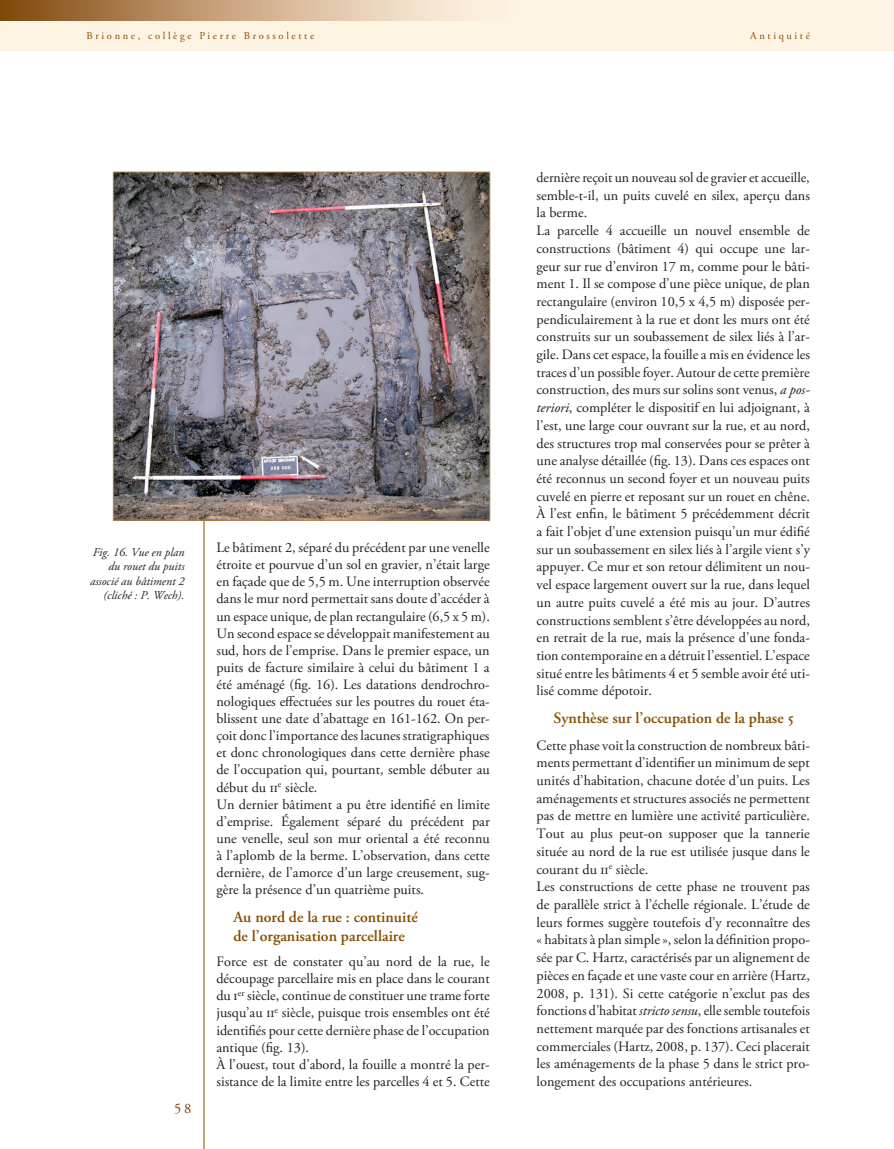
<style>
.page{position:relative;width:894px;height:1149px;background:#fff}
.page>*{position:absolute;margin:0;border:0;box-sizing:border-box;transform-origin:0 0}
.t1{font:600 15.75px/18.9px "Adobe Garamond Pro";color:#884d00}
.t2{font:14.4px "Adobe Garamond Pro";color:#753e00}
.t3{font:14.25px/17.7px "Adobe Garamond Pro";color:#231f20}
.t4{font:italic 12px/14.4px "Adobe Garamond Pro";color:#231f20;text-align:right}
.t5{font:10.5px "Adobe Garamond Pro";letter-spacing:.25em;color:#884d00}
.s1{font-style:italic}
</style>
<div class="page">
<div style="left:0;top:0;width:893px;height:51px;background:#fef4e4"></div>
<svg style="left:0;top:0;width:470px;height:20px;background:#c6a27c"></svg>
<hr style="left:204px;top:172px;width:1px;height:977px;background:#884d00">
<img style="left:115px;top:174px;width:373px;height:344px">
<div style="left:113px;top:172px;width:377px;height:348px;border:1px solid #bc813a"></div>
<p class="t5" style="left:87px;top:29px;width:229px">Brionne, collège Pierre Brossolette</p>
<p class="t5" style="left:750px;top:29px;width:61px">Antiquité</p>
<p class="t4" style="left:90px;top:545px;width:96px">Fig. 16. Vue en plan du rouet du puits associé au bâtiment 2 (cliché : P. Wech).</p>
<p class="t2" style="left:174px;top:1099px;width:19px">58</p>
<p class="t3" style="left:216px;top:539px;width:275px;line-height:17.1px">Le bâtiment 2, séparé du précédent par une venelle étroite et pourvue d’un sol en gravier, n’était large en façade que de 5,5 m. Une interruption observée dans le mur nord permettait sans doute d’accéder à un espace unique, de plan rectangulaire (6,5 x 5 m).<br>Un second espace se développait manifestement au sud, hors de l’emprise. Dans le premier espace, un puits de facture similaire à celui du bâtiment 1 a été aménagé (fig. 16). Les datations dendrochro&shy;nologiques effectuées sur les poutres du rouet éta&shy;blissent une date d’abattage en 161-162. On per&shy;çoit donc l’importance des lacunes stratigraphiques et donc chronologiques dans cette dernière phase de l’occupation qui, pourtant, semble débuter au début du ii<sup>e</sup> siècle.<br>Un dernier bâtiment a pu être identifié en limite d’emprise. Également séparé du précédent par une venelle, seul son mur oriental a été reconnu à l’aplomb de la berme. L’observation, dans cette dernière, de l’amorce d’un large creusement, sug&shy;gère la présence d’un quatrième puits.</p>
<p class="t1" style="left:233px;top:907px;width:186px">Au nord de la rue : continuité de l’organisation parcellaire</p>
<p class="t3" style="left:216px;top:953px;width:275px;line-height:17.1px">Force est de constater qu’au nord de la rue, le découpage parcellaire mis en place dans le courant du i<sup>er</sup> siècle, continue de constituer une trame forte jusqu’au ii<sup>e</sup> siècle, puisque trois ensembles ont été identifiés pour cette dernière phase de l’occupation antique (fig. 13).<br>À l’ouest, tout d’abord, la fouille a montré la per&shy;sistance de la limite entre les parcelles 4 et 5. Cette</p>
<p class="t3" style="left:536px;top:169px;width:275px">dernière reçoit un nouveau sol de gravier et accueille, semble-t-il, un puits cuvelé en silex, aperçu dans la berme.<br>La parcelle 4 accueille un nouvel ensemble de constructions (bâtiment 4) qui occupe une lar&shy;geur sur rue d’environ 17 m, comme pour le bâti&shy;ment 1. Il se compose d’une pièce unique, de plan rectangulaire (environ 10,5 x 4,5 m) disposée per&shy;pendiculairement à la rue et dont les murs ont été construits sur un soubassement de silex liés à l’ar&shy;gile. Dans cet espace, la fouille a mis en évidence les traces d’un possible foyer. Autour de cette première construction, des murs sur solins sont venus, <span class="s1">a pos&shy;teriori</span>, compléter le dispositif en lui adjoignant, à l’est, une large cour ouvrant sur la rue, et au nord, des structures trop mal conservées pour se prêter à une analyse détaillée (fig. 13). Dans ces espaces ont été reconnus un second foyer et un nouveau puits cuvelé en pierre et reposant sur un rouet en chêne.<br>À l’est enfin, le bâtiment 5 précédemment décrit a fait l’objet d’une extension puisqu’un mur édifié sur un soubassement en silex liés à l’argile vient s’y appuyer. Ce mur et son retour délimitent un nou&shy;vel espace largement ouvert sur la rue, dans lequel un autre puits cuvelé a été mis au jour. D’autres constructions semblent s’être développées au nord, en retrait de la rue, mais la présence d’une fonda&shy;tion contemporaine en a détruit l’essentiel. L’espace situé entre les bâtiments 4 et 5 semble avoir été uti&shy;lisé comme dépotoir.</p>
<p class="t1" style="left:553px;top:709px;width:242px">Synthèse sur l’occupation de la phase 5</p>
<p class="t3" style="left:536px;top:737px;width:275px">Cette phase voit la construction de nombreux bâti&shy;ments permettant d’identifier un minimum de sept unités d’habitation, chacune dotée d’un puits. Les aménagements et structures associés ne permettent pas de mettre en lumière une activité particulière.<br>Tout au plus peut-on supposer que la tannerie située au nord de la rue est utilisée jusque dans le courant du ii<sup>e</sup> siècle.<br>Les constructions de cette phase ne trouvent pas de parallèle strict à l’échelle régionale. L’étude de leurs formes suggère toutefois d’y reconnaître des « habitats à plan simple », selon la définition propo&shy;sée par C. Hartz, caractérisés par un alignement de pièces en façade et une vaste cour en arrière (Hartz, 2008, p. 131). Si cette catégorie n’exclut pas des fonctions d’habitat <span class="s1">stricto sensu</span>, elle semble toutefois nettement marquée par des fonctions artisanales et commerciales (Hartz, 2008, p. 137). Ceci placerait les aménagements de la phase 5 dans le strict pro&shy;longement des occupations antérieures.</p>
</div>
